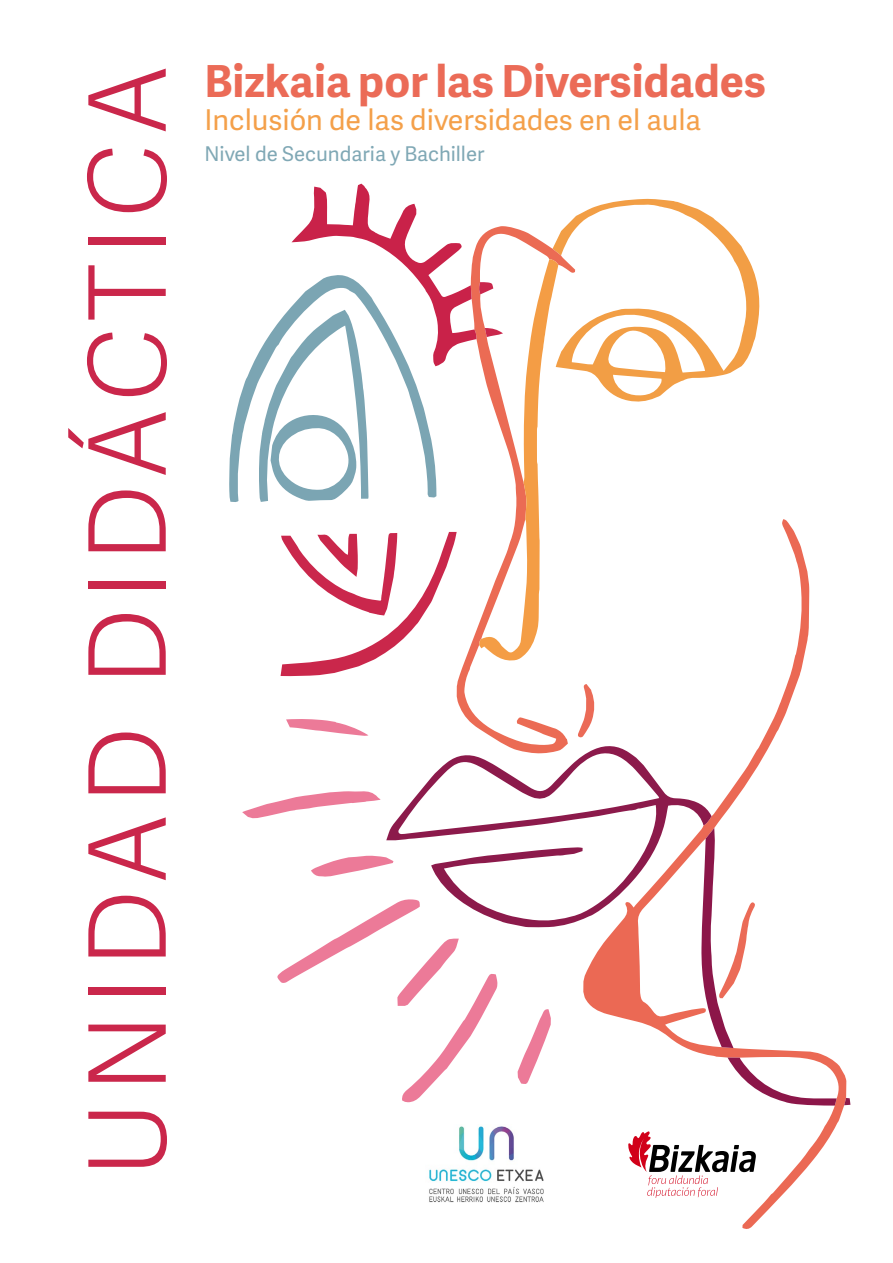
<style>
.page{position:relative;width:893px;height:1263px;background:#fff}
.page>*{position:absolute;margin:0;border:0;box-sizing:border-box;transform-origin:0 0}
.t1{font:300 106.8px "Adelle Sans";letter-spacing:.075em;color:#ca274b}
.t2{font:700 44.1px "Adelle Sans";color:#eb6b57}
.t3{font:28.65px "Adelle Sans";color:#f4a04a}
.t4{font:20.25px "Adelle Sans";color:#80a8b5}
</style>
<div class="page">
<svg style="left:583px;top:519px;width:263px;height:710px"></svg>
<svg style="left:386px;top:744px;width:325px;height:183px"></svg>
<svg style="left:457px;top:676px;width:118px;height:78px"></svg>
<svg style="left:229px;top:352px;width:30px;height:150px"></svg>
<svg style="left:242px;top:791px;width:138px;height:27px"></svg>
<svg style="left:277px;top:899px;width:221px;height:203px"></svg>
<svg style="left:727px;top:1057px;width:110px;height:48px"></svg>
<svg style="left:311px;top:855px;width:82px;height:21px"></svg>
<svg style="left:518px;top:1009px;width:33px;height:75px"></svg>
<svg style="left:286px;top:719px;width:82px;height:17px"></svg>
<svg style="left:701px;top:828px;width:55px;height:220px"></svg>
<svg style="left:578px;top:684px;width:17px;height:54px"></svg>
<svg style="left:844px;top:1098px;width:6px;height:7px"></svg>
<svg style="left:259px;top:184px;width:502px;height:492px"></svg>
<img style="left:429px;top:1126px;width:115px;height:77px">
<svg style="left:628px;top:1131px;width:128px;height:67px"></svg>
<h1 class="t1" style="left:52px;top:1177px;width:1115px;rotate:-90deg">UNIDAD DIDÁCTICA</h1>
<h2 class="t2" style="left:204px;top:49px;width:563px">Bizkaia por las Diversidades</h2>
<p class="t3" style="left:204px;top:100px;width:498px">Inclusión de las diversidades en el aula</p>
<p class="t4" style="left:204px;top:140px;width:282px">Nivel de Secundaria y Bachiller</p>
</div>
